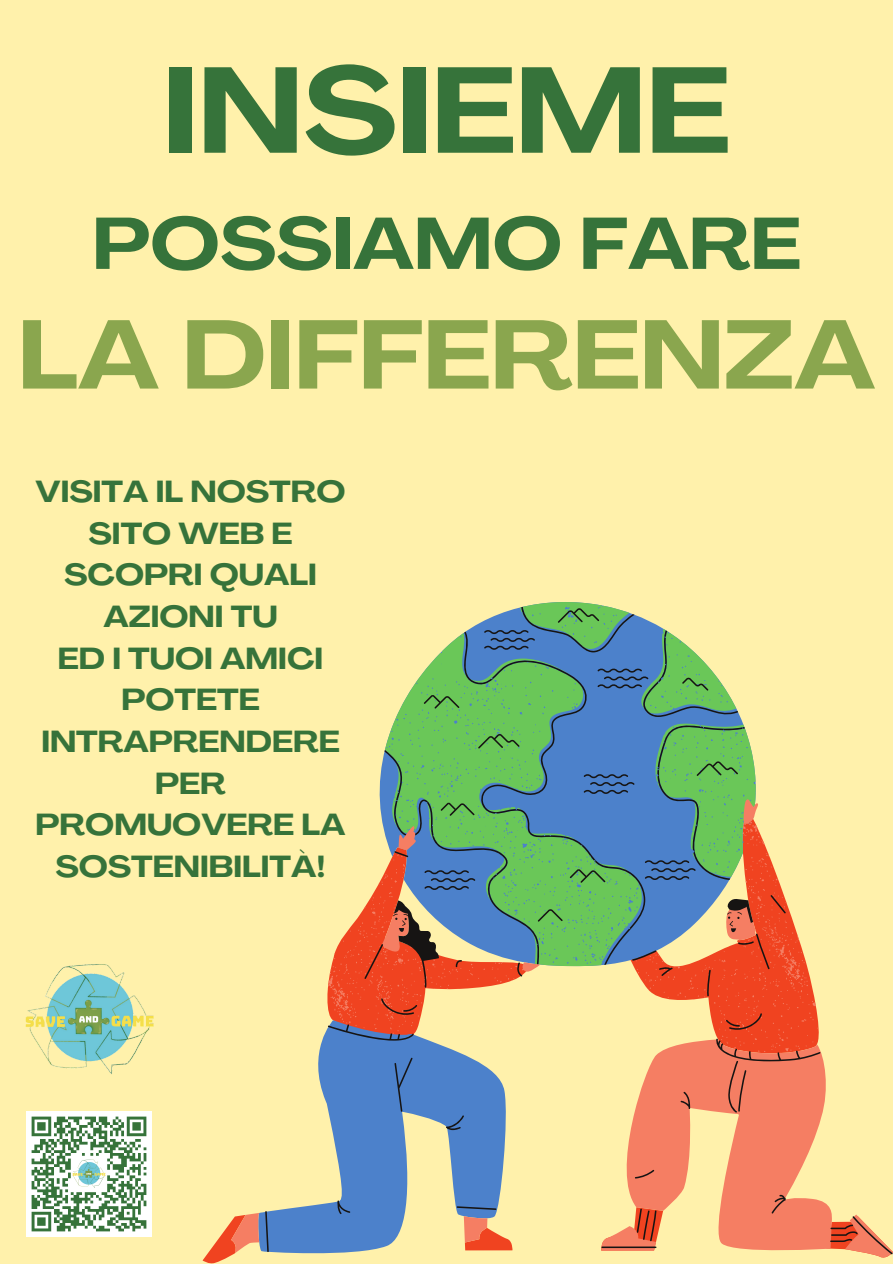
<style>
.page{position:relative;width:893px;height:1264px;background:#fff}
.page>*{position:absolute;margin:0;border:0;box-sizing:border-box;transform-origin:0 0}
.t1{font:700 expanded 120px "Agrandir";color:#36733a}
.t2{font:700 expanded 96px "Agrandir";color:#8aa64e}
.t3{font:700 expanded 72px "Agrandir";color:#36733a}
.t4{font:700 expanded 30px/41.7px "Agrandir";color:#36733a;text-align:center}
</style>
<div class="page">
<div style="left:0;top:0;width:892px;height:1263px;background:#fff1ab"></div>
<svg style="left:265px;top:607px;width:627px;height:647px"></svg>
<img style="left:27px;top:1111px;width:124px;height:125px">
<img style="left:25px;top:964px;width:129px;height:110px">
<p class="t1" style="left:163px;top:63px;width:568px">INSIEME</p>
<p class="t3" style="left:92px;top:215px;width:710px">POSSIAMO FARE</p>
<p class="t2" style="left:18px;top:316px;width:858px">LA DIFFERENZA</p>
<p class="t4" style="left:36px;top:474px;width:311px">VISITA IL NOSTRO<br>SITO WEB E<br>SCOPRI QUALI<br>AZIONI TU</p>
<p class="t4" style="left:36px;top:640px;width:311px">ED I TUOI AMICI<br>POTETE<br>INTRAPRENDERE<br>PER<br>PROMUOVERE LA<br>SOSTENIBILITÀ!</p>
</div>
